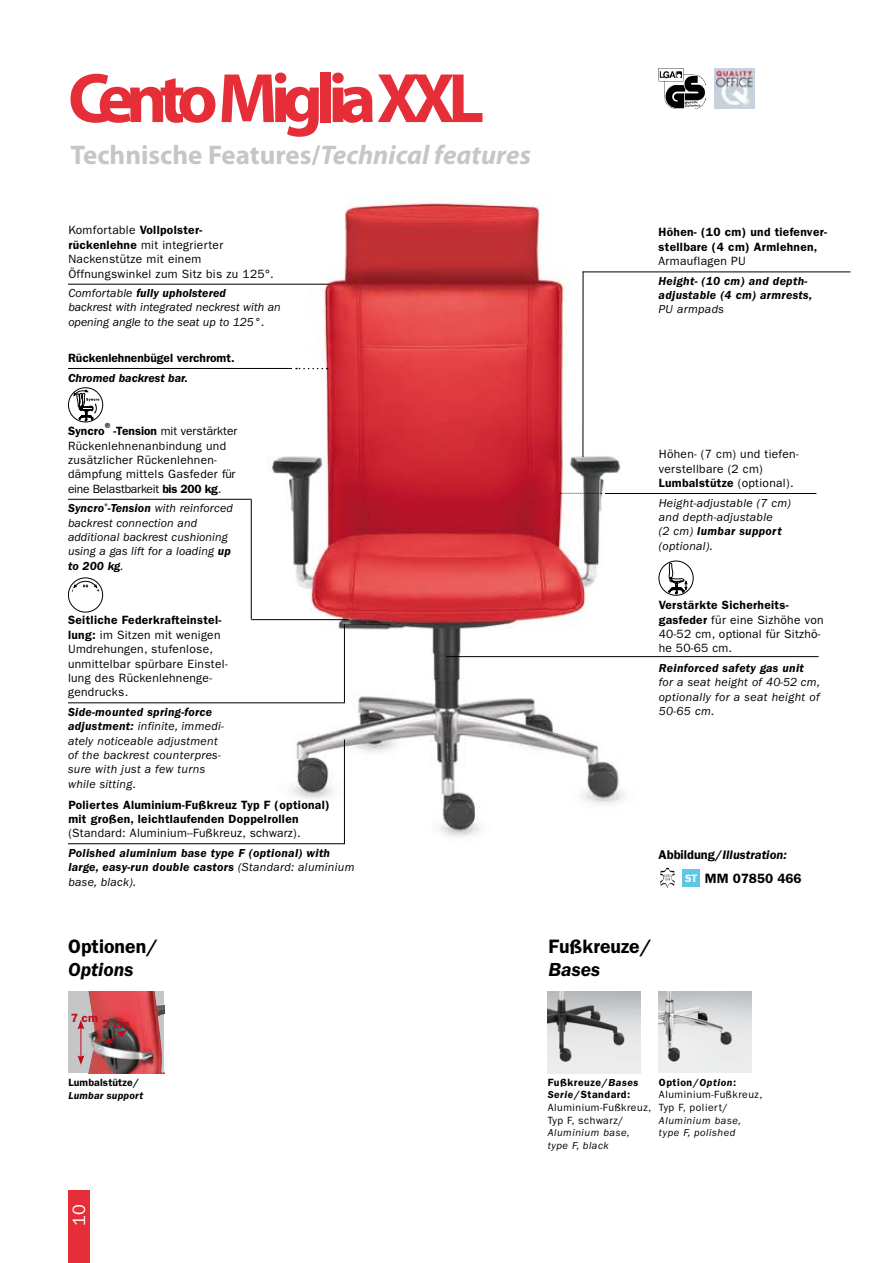
<style>
.page{position:relative;width:893px;height:1263px;background:#fff}
.page>*{position:absolute;margin:0;border:0;box-sizing:border-box;transform-origin:0 0}
.t1{font:700 70.5px "Myriad Pro";letter-spacing:-.115em;color:#e52e37}
.t2{font:700 27px "Myriad Pro";color:#c4c6c7}
.t3{font:600 19.5px "Franklin Gothic LT";color:#000}
.t4{font:italic 600 19.5px "Franklin Gothic LT";color:#000}
.t5{font:18px "Franklin Gothic LT";color:#fff}
.t6{font:600 13.5px "Franklin Gothic LT";color:#000}
.t7{font:italic 600 12.75px "Franklin Gothic LT";color:#000}
.t8{font:12px/14.4px "Franklin Gothic LT";letter-spacing:.025em;color:#000}
.t9{font:italic 12px/14.4px "Franklin Gothic LT";letter-spacing:.025em;color:#000}
.t10{font:italic 600 12px/14.4px "Franklin Gothic LT";letter-spacing:.025em;color:#000}
.t11{font:600 12px/14.4px "Franklin Gothic LT";letter-spacing:.025em;color:#000}
.t12{font:italic 12px/14.4px "Franklin Gothic LT";color:#000}
.t13{font:600 12px "Franklin Gothic LT";color:#000}
.t14{font:italic 600 12px "Franklin Gothic LT";color:#000}
.t15{font:600 12px "Franklin Gothic LT";color:#c10b19}
.t16{font:600 10.8px "Franklin Gothic LT";color:#fff}
.t17{font:10.5px/12.6px "Franklin Gothic LT";letter-spacing:.05em;color:#000}
.t18{font:italic 10.5px/12.6px "Franklin Gothic LT";letter-spacing:.05em;color:#000}
.t19{font:600 10.5px "Franklin Gothic LT";letter-spacing:.015em;color:#000}
.t20{font:italic 600 10.5px "Franklin Gothic LT";letter-spacing:.015em;color:#000}
.s1{font-style:italic}
.s2{font-weight:600}
.s3{font-style:normal}
.s4{font-weight:400}
.s5{font-weight:600;font-style:italic}
</style>
<div class="page">
<img style="left:68px;top:68px;width:783px;height:1006px">
<div style="left:682px;top:869px;width:18px;height:18px;background:#5dc7e5"></div>
<img style="left:715px;top:68px;width:40px;height:40px">
<img style="left:659px;top:68px;width:47px;height:40px">
<img style="left:548px;top:992px;width:93px;height:81px">
<img style="left:659px;top:992px;width:92px;height:81px">
<div style="left:68px;top:992px;width:96px;height:81px;background:#c4c6c7"></div>
<img style="left:77px;top:992px;width:87px;height:81px">
<svg style="left:104px;top:1030px;width:23px;height:14px"></svg>
<hr style="left:81px;top:1027px;width:1px;height:31px;background:#c10b19">
<svg style="left:77px;top:1055px;width:7px;height:10px"></svg>
<svg style="left:77px;top:1020px;width:7px;height:9px"></svg>
<img style="left:660px;top:868px;width:15px;height:19px">
<hr style="left:583px;top:271px;width:267px;height:1px;background:#000">
<hr style="left:583px;top:272px;width:1px;height:185px;background:#000">
<hr style="left:68px;top:284px;width:262px;height:1px;background:#000">
<hr style="left:68px;top:843px;width:277px;height:1px;background:#000">
<hr style="left:344px;top:740px;width:1px;height:104px;background:#000">
<hr style="left:605px;top:493px;width:211px;height:1px;background:#000">
<hr style="left:68px;top:368px;width:224px;height:1px;background:#000">
<hr style="left:68px;top:702px;width:277px;height:1px;background:#000">
<hr style="left:446px;top:656px;width:373px;height:1px;background:#000">
<hr style="left:68px;top:499px;width:184px;height:1px;background:#000">
<hr style="left:344px;top:624px;width:1px;height:79px;background:#000">
<svg style="left:296px;top:368px;width:32px;height:1px"></svg>
<div style="left:68px;top:388px;width:35px;height:34px;border:1px solid #000;border-radius:50%"></div>
<svg style="left:74px;top:390px;width:25px;height:31px"></svg>
<svg style="left:659px;top:561px;width:34px;height:35px"></svg>
<div style="left:68px;top:578px;width:35px;height:34px;border:1px solid #000;border-radius:50%"></div>
<svg style="left:72px;top:581px;width:27px;height:11px"></svg>
<svg style="left:560px;top:493px;width:42px;height:1px"></svg>
<hr style="left:251px;top:500px;width:1px;height:119px;background:#000">
<hr style="left:251px;top:619px;width:98px;height:1px;background:#000">
<div style="left:68px;top:1191px;width:21px;height:72px;background:#e52e37"></div>
<h1 class="t1" style="left:68px;top:52px;width:418px">Cento Miglia XXL</h1>
<h2 class="t2" style="left:71px;top:138px;width:462px">Technische Features/<span class="s1">Technical features</span></h2>
<p class="t8" style="left:68px;top:223px;width:207px">Komfortable <span class="s2">Vollpolster&shy;rückenlehne</span> mit integrierter<br>Nackenstütze mit einem<br>Öffnungswinkel zum Sitz bis zu 125°.</p>
<p class="t12" style="left:68px;top:286px;width:214px">Comfortable <span class="s2">fully upholstered<br></span>backrest with integrated neckrest with an opening angle to the seat up to 125°<span class="s3">.</span></p>
<p class="t13" style="left:68px;top:351px;width:168px">Rückenlehnenbügel verchromt.</p>
<p class="t14" style="left:68px;top:371px;width:121px">Chromed backrest bar.</p>
<p class="t8" style="left:68px;top:424px;width:171px"><span class="s2">Syncro</span><sup>®</sup><span class="s2">-Tension</span> mit verstärkter<br>Rückenlehnenanbindung und zusätzlicher Rückenlehnen&shy;dämpfung mittels Gasfeder für eine Belastbarkeit <span class="s2">bis 200 kg</span>.</p>
<p class="t9" style="left:68px;top:501px;width:166px"><span class="s2">Syncro</span><sup>®</sup><span class="s2">-Tension</span> with reinforced backrest connection and additional backrest cushioning using a gas lift for a loading <span class="s2">up to 200 kg</span>.</p>
<p class="t8" style="left:68px;top:613px;width:161px"><span class="s2">Seitliche Federkrafteinstel&shy;lung:</span> im Sitzen mit wenigen<br>Umdrehungen, stufenlose, unmittelbar spürbare Einstel&shy;lung des Rückenlehnenge&shy;gendrucks.</p>
<p class="t9" style="left:68px;top:705px;width:157px"><span class="s2">Side-mounted spring-force adjustment:</span> infinite, immedi&shy;ately noticeable adjustment of the backrest counterpres&shy;sure with just a few turns while sitting.</p>
<p class="t11" style="left:68px;top:797px;width:263px">Poliertes Aluminium-Fußkreuz Typ F (optional) mit großen, leichtlaufenden Doppelrollen</p>
<p class="t8" style="left:68px;top:826px;width:234px">(Standard: Aluminium--Fußkreuz, schwarz).</p>
<p class="t10" style="left:68px;top:846px;width:288px">Polished aluminium base type F (optional) with large, easy-run double castors <span class="s4">(Standard: aluminium base, black).</span></p>
<h3 class="t3" style="left:68px;top:935px;width:91px">Optionen/</h3>
<h3 class="t4" style="left:68px;top:959px;width:67px">Options</h3>
<p class="t15" style="left:71px;top:1011px;width:29px">7 cm</p>
<p class="t15" style="left:103px;top:1017px;width:29px">2 cm</p>
<p class="t19" style="left:68px;top:1076px;width:72px">Lumbalstütze/</p>
<p class="t20" style="left:68px;top:1090px;width:76px">Lumbar support</p>
<h3 class="t5" style="left:69px;top:1226px;width:23px;rotate:-90deg">10</h3>
<p class="t11" style="left:659px;top:225px;width:170px">Höhen- (10 cm) und tiefenver&shy;stellbare (4 cm) Armlehnen,</p>
<p class="t8" style="left:659px;top:254px;width:89px">Armauflagen PU</p>
<p class="t10" style="left:659px;top:274px;width:155px">Height- (10 cm) and depth&shy;adjustable (4 cm) armrests,</p>
<p class="t9" style="left:659px;top:302px;width:67px">PU armpads</p>
<p class="t8" style="left:659px;top:447px;width:141px">Höhen- (7 cm) und tiefen&shy;verstellbare (2 cm)<br><span class="s2">Lumbalstütze</span> (optional).</p>
<p class="t9" style="left:659px;top:496px;width:134px">Height-adjustable (7 cm) and depth-adjustable<br>(2 cm) <span class="s2">lumbar support </span>(optional).</p>
<p class="t8" style="left:659px;top:598px;width:166px"><span class="s2">Verstärkte Sicherheits&shy;gasfeder</span> für eine Sizhöhe von<br>40-52 cm, optional für Sitzhö&shy;he 50-65 cm.</p>
<p class="t10" style="left:659px;top:661px;width:147px">Reinforced safety gas unit</p>
<p class="t9" style="left:659px;top:675px;width:163px;text-align:justify">for a seat height of 40-52 cm, optionally for a seat height of 50-65 cm.</p>
<p class="t7" style="left:659px;top:848px;width:130px"><span class="s3">Abbildung/</span>Illustration:</p>
<p class="t6" style="left:705px;top:871px;width:98px">MM 07850 466</p>
<p class="t16" style="left:685px;top:872px;width:14px">ST</p>
<h3 class="t3" style="left:549px;top:935px;width:104px">Fußkreuze/</h3>
<h3 class="t4" style="left:549px;top:959px;width:53px">Bases</h3>
<p class="t17" style="left:548px;top:1076px;width:105px"><span class="s2">Fußkreuze/</span><span class="s5">Bases<br>Serie</span><span class="s2">/Standard:<br></span>Aluminium-Fußkreuz,<br>Typ F, schwarz/</p>
<p class="t18" style="left:548px;top:1126px;width:84px">Aluminium base, type F, black</p>
<p class="t17" style="left:659px;top:1076px;width:105px"><span class="s2">Option/</span><span class="s5">Option</span><span class="s2">:<br></span>Aluminium-Fußkreuz,<br>Typ F, poliert/</p>
<p class="t18" style="left:659px;top:1114px;width:84px">Aluminium base, type F, polished</p>
</div>
